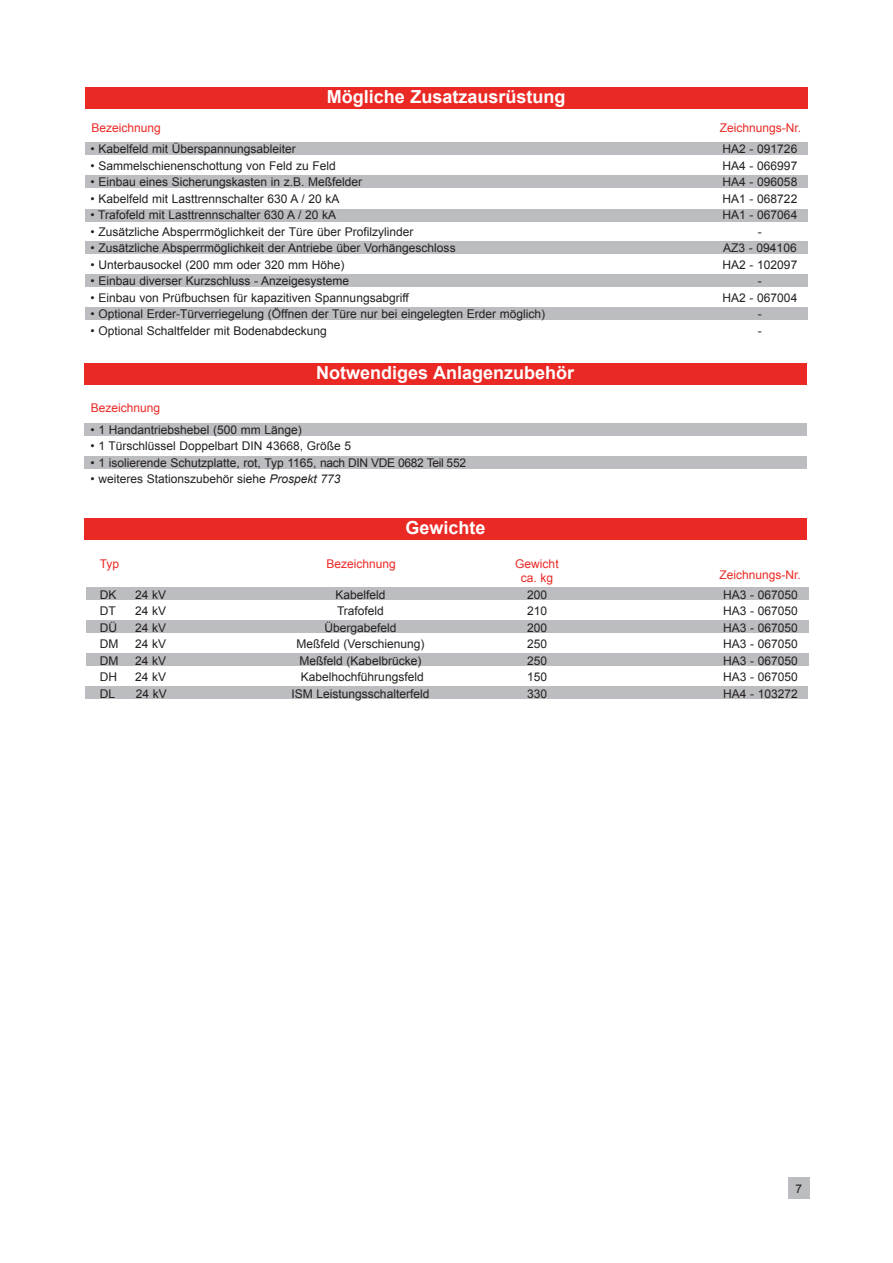
<style>
.page{position:relative;width:893px;height:1263px;background:#fff}
.page>*{position:absolute;margin:0;border:0;box-sizing:border-box;transform-origin:0 0}
.t1{font:700 18px "Arial";color:#fff}
.t2{font:12px/16.5px "Arial";color:#231f20;text-align:center}
.t3{font:12px/14.4px "Arial";color:#ea2924;text-align:center}
.s1{font-style:italic}
</style>
<div class="page">
<div style="left:85px;top:175px;width:723px;height:13px;background:#bcbdc0"></div>
<div style="left:85px;top:209px;width:723px;height:12px;background:#bcbdc0"></div>
<div style="left:85px;top:241px;width:723px;height:13px;background:#bcbdc0"></div>
<div style="left:85px;top:274px;width:723px;height:13px;background:#bcbdc0"></div>
<div style="left:85px;top:307px;width:723px;height:13px;background:#bcbdc0"></div>
<div style="left:85px;top:142px;width:723px;height:13px;background:#bcbdc0"></div>
<div style="left:788px;top:1177px;width:21px;height:22px;background:#bcbdc0"></div>
<div style="left:85px;top:87px;width:723px;height:22px;background:#ea2924"></div>
<div style="left:84px;top:363px;width:722px;height:22px;background:#ea2924"></div>
<div style="left:84px;top:518px;width:723px;height:22px;background:#ea2924"></div>
<div style="left:84px;top:456px;width:722px;height:12px;background:#bcbdc0"></div>
<div style="left:84px;top:423px;width:722px;height:12px;background:#bcbdc0"></div>
<div style="left:86px;top:620px;width:723px;height:13px;background:#bcbdc0"></div>
<div style="left:86px;top:653px;width:723px;height:13px;background:#bcbdc0"></div>
<div style="left:85px;top:686px;width:723px;height:13px;background:#bcbdc0"></div>
<div style="left:86px;top:587px;width:723px;height:13px;background:#bcbdc0"></div>
<p class="t3" style="left:92px;top:121px;width:71px">Bezeichnung</p>
<h1 class="t1" style="left:327px;top:87px;width:240px">Mögliche Zusatzausrüstung</h1>
<p class="t2" style="left:91px;top:141px;width:207px">• Kabelfeld mit Überspannungsableiter</p>
<p class="t2" style="left:91px;top:157px;width:247px">• Sammelschienenschottung von Feld zu Feld</p>
<p class="t2" style="left:91px;top:174px;width:273px">• Einbau eines Sicherungskasten in z.B. Meßfelder</p>
<p class="t2" style="left:91px;top:190px;width:251px">• Kabelfeld mit Lasttrennschalter 630 A / 20 kA</p>
<p class="t2" style="left:91px;top:207px;width:247px">• Trafofeld mit Lasttrennschalter 630 A / 20 kA</p>
<p class="t2" style="left:91px;top:223px;width:324px">• Zusätzliche Absperrmöglichkeit der Türe über Profilzylinder</p>
<p class="t2" style="left:91px;top:240px;width:367px">• Zusätzliche Absperrmöglichkeit der Antriebe über Vorhängeschloss</p>
<p class="t2" style="left:91px;top:256px;width:255px">• Unterbausockel (200 mm oder 320 mm Höhe)</p>
<p class="t2" style="left:91px;top:273px;width:260px">• Einbau diverser Kurzschluss - Anzeigesysteme</p>
<p class="t2" style="left:91px;top:289px;width:320px">• Einbau von Prüfbuchsen für kapazitiven Spannungsabgriff</p>
<p class="t2" style="left:91px;top:306px;width:456px">• Optional Erder-Türverriegelung (Öffnen der Türe nur bei eingelegten Erder möglich)</p>
<p class="t2" style="left:91px;top:322px;width:238px">• Optional Schaltfelder mit Bodenabdeckung</p>
<p class="t3" style="left:91px;top:401px;width:71px">Bezeichnung</p>
<h1 class="t1" style="left:316px;top:363px;width:259px">Notwendiges Anlagenzubehör</h1>
<p class="t2" style="left:91px;top:421px;width:213px">• 1 Handantriebshebel (500 mm Länge)</p>
<p class="t2" style="left:91px;top:438px;width:262px">• 1 Türschlüssel Doppelbart DIN 43668, Größe 5</p>
<p class="t2" style="left:91px;top:454px;width:377px">• 1 isolierende Schutzplatte, rot, Typ 1165, nach DIN VDE 0682 Teil 552</p>
<p class="t2" style="left:91px;top:471px;width:252px">• weiteres Stationszubehör siehe <span class="s1">Prospekt 773</span></p>
<h1 class="t1" style="left:406px;top:518px;width:82px">Gewichte</h1>
<p class="t3" style="left:720px;top:121px;width:83px">Zeichnungs-Nr.</p>
<p class="t2" style="left:723px;top:141px;width:76px">HA2 - 091726<br>HA4 - 066997<br>HA4 - 096058<br>HA1 - 068722<br>HA1 - 067064 -<br>AZ3 - 094106<br>HA2 - 102097 -<br>HA2 - 067004 -<br>-</p>
<p class="t3" style="left:100px;top:556px;width:21px">Typ</p>
<p class="t3" style="left:326px;top:556px;width:71px">Bezeichnung</p>
<p class="t2" style="left:100px;top:586px;width:18px">DK</p>
<p class="t2" style="left:135px;top:586px;width:33px">24 kV</p>
<p class="t2" style="left:100px;top:603px;width:17px">DT</p>
<p class="t2" style="left:135px;top:603px;width:33px">24 kV</p>
<p class="t2" style="left:100px;top:619px;width:19px">DÜ</p>
<p class="t2" style="left:135px;top:619px;width:33px">24 kV</p>
<p class="t2" style="left:100px;top:636px;width:20px">DM</p>
<p class="t2" style="left:135px;top:636px;width:33px">24 kV</p>
<p class="t2" style="left:100px;top:652px;width:20px">DM</p>
<p class="t2" style="left:135px;top:652px;width:33px">24 kV</p>
<p class="t2" style="left:100px;top:669px;width:19px">DH</p>
<p class="t2" style="left:135px;top:669px;width:33px">24 kV</p>
<p class="t2" style="left:100px;top:685px;width:17px">DL</p>
<p class="t2" style="left:136px;top:685px;width:33px">24 kV</p>
<p class="t2" style="left:292px;top:586px;width:139px">Kabelfeld<br>Trafofeld<br>Übergabefeld<br>Meßfeld (Verschienung)<br>Meßfeld (Kabelbrücke)<br>Kabelhochführungsfeld<br>ISM Leistungsschalterfeld</p>
<p class="t3" style="left:515px;top:556px;width:45px">Gewicht ca. kg</p>
<p class="t3" style="left:720px;top:568px;width:83px">Zeichnungs-Nr.</p>
<p class="t2" style="left:527px;top:586px;width:22px;text-align:justify">200<br>210<br>200<br>250<br>250<br>150<br>330</p>
<p class="t2" style="left:723px;top:586px;width:76px;text-align:justify">HA3 - 067050<br>HA3 - 067050<br>HA3 - 067050<br>HA3 - 067050<br>HA3 - 067050<br>HA3 - 067050<br>HA4 - 103272</p>
<p class="t2" style="left:796px;top:1180px;width:8px">7</p>
</div>
